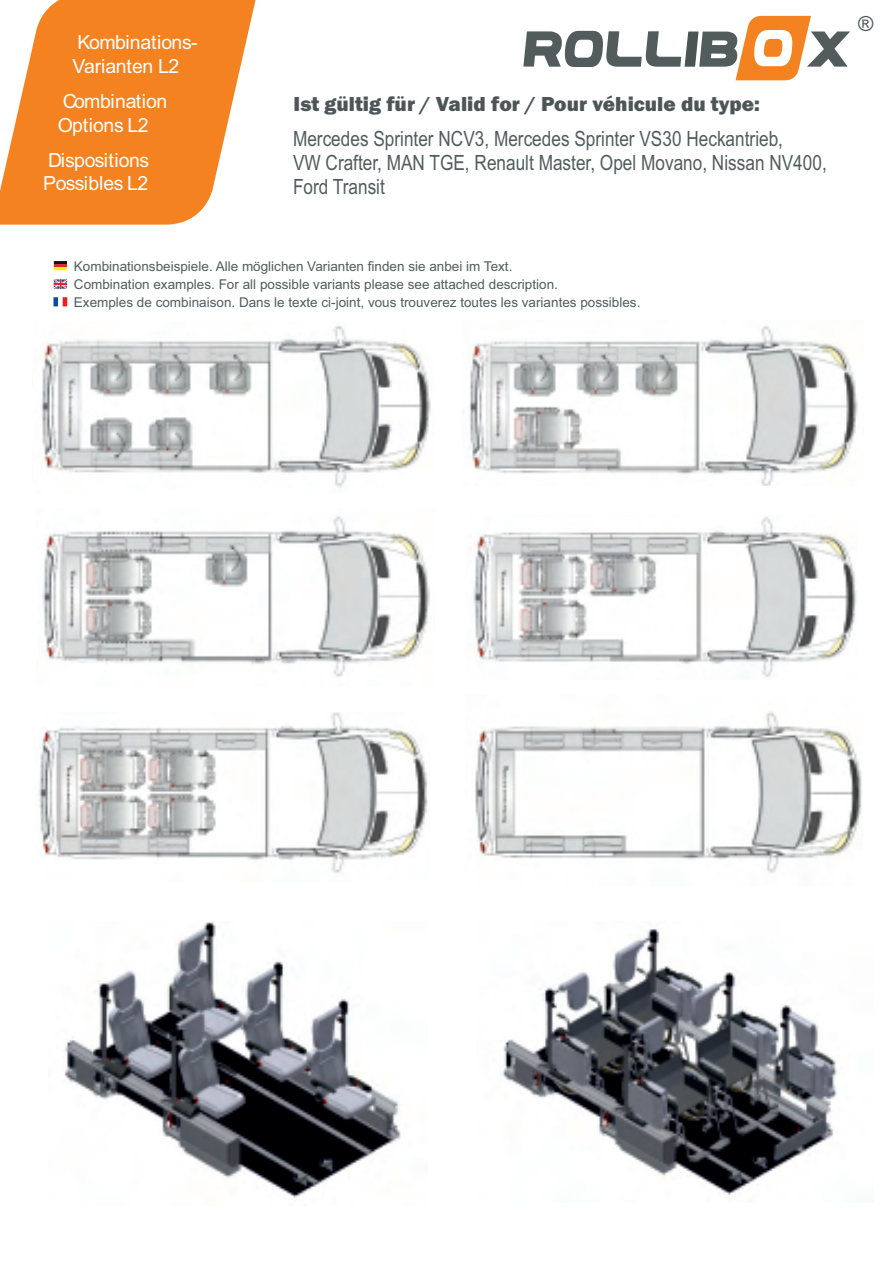
<style>
.page{position:relative;width:893px;height:1263px;background:#fff}
.page>*{position:absolute;margin:0;border:0;box-sizing:border-box;transform-origin:0 0}
.t1{font:21px/23.9px "Arial Narrow";color:#525c5d}
.t2{font:800 21px "Franklin Gothic";color:#4d5556}
.t3{font:20.85px "Arial";color:#525c5d}
.t4{font:19.5px/23.4px "Arial";letter-spacing:-.02em;color:#fff}
.t5{font:13.5px/18.1px "Arial";color:#525c5d}
</style>
<div class="page">
<svg style="left:0;top:0;width:256px;height:225px;fill:#f58220"></svg>
<img style="left:64px;top:922px;width:337px;height:276px">
<img style="left:41px;top:325px;width:390px;height:164px">
<img style="left:469px;top:326px;width:389px;height:159px">
<img style="left:38px;top:712px;width:390px;height:161px">
<img style="left:42px;top:516px;width:388px;height:161px">
<img style="left:473px;top:516px;width:384px;height:161px">
<img style="left:475px;top:711px;width:387px;height:162px">
<img style="left:502px;top:929px;width:336px;height:269px">
<svg style="left:523px;top:16px;width:327px;height:64px"></svg>
<svg style="left:54px;top:261px;width:13px;height:9px"></svg>
<svg style="left:54px;top:279px;width:13px;height:10px"></svg>
<div style="left:53px;top:297px;width:5px;height:9px;background:#0c4d9b"></div>
<svg style="left:63px;top:297px;width:4px;height:9px"></svg>
<h3 class="t4" style="left:73px;top:33px;width:127px">Kombinations-<br>Varianten L2</h3>
<h3 class="t4" style="left:58px;top:91px;width:111px">Combination<br>Options L2</h3>
<h3 class="t4" style="left:43px;top:150px;width:107px">Dispositions<br>Possibles L2</h3>
<h1 class="t2" style="left:294px;top:96px;width:468px">Ist gültig für / Valid for / Pour véhicule du type:</h1>
<h1 class="t1" style="left:293px;top:129px;width:535px">Mercedes Sprinter NCV3, Mercedes Sprinter VS30 Heckantrieb,<br>VW Crafter, MAN TGE, Renault Master, Opel Movano, Nissan NV400,<br>Ford Transit</h1>
<p class="t5" style="left:74px;top:258px;width:568px">Kombinationsbeispiele. Alle möglichen Varianten finden sie anbei im Text.<br>Combination examples. For all possible variants please see attached description.<br>Exemples de combinaison. Dans le texte ci-joint, vous trouverez toutes les variantes possibles.</p>
<h2 class="t3" style="left:858px;top:16px;width:17px">®</h2>
</div>
